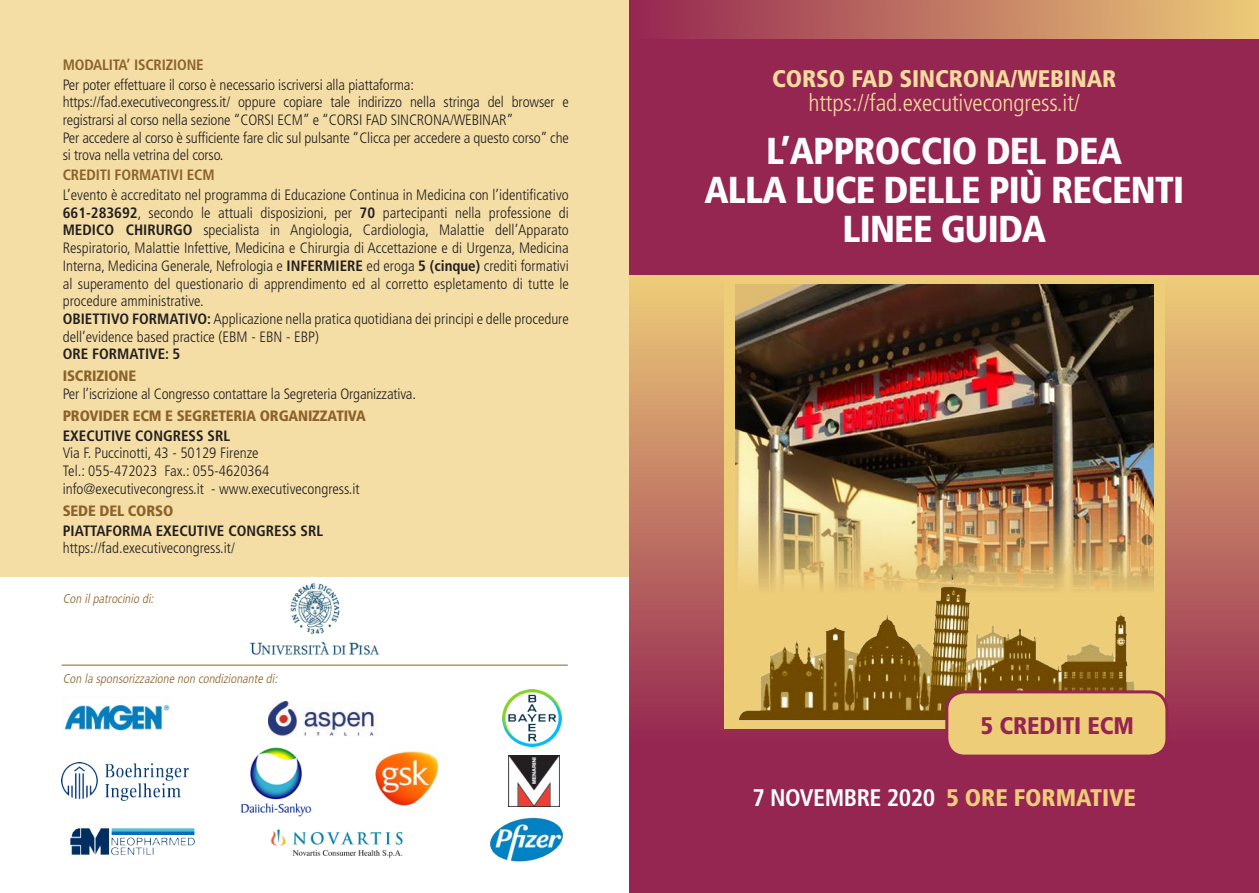
<style>
.page{position:relative;width:1259px;height:893px;background:#fff}
.page>*{position:absolute;margin:0;border:0;box-sizing:border-box;transform-origin:0 0}
.TESTO_PROGRAMMA{font:900 condensed 37.5px "Frutiger";letter-spacing:-.02em;color:#fff}
.TESTO_PROGRAMMA-2{font:300 condensed 24px "Frutiger";letter-spacing:-.005em;color:#f3db9d}
.TESTO_PROGRAMMA-3{font:700 condensed 24px "Frutiger";letter-spacing:-.02em;color:#fff}
.TESTO_PROGRAMMA-4{font:900 condensed 24px "Frutiger";letter-spacing:-.005em;color:#f3db9d}
.TESTO_PROGRAMMA-5{font:900 condensed 24px "Frutiger";letter-spacing:-.005em;color:#952551}
.TESTO_PROGRAMMA-6{font:300 condensed 15px/17.7px "Frutiger";color:#231f20;text-align:justify}
.TITOLETTI{font:300 condensed 15px/17.7px "Frutiger";letter-spacing:-.01em;color:#231f20}
.TESTO_PROGRAMMA-7{font:700 condensed 15px "Frutiger";color:#231f20}
.TITOLETTI-2{font:900 condensed 15px "Frutiger";letter-spacing:-.01em;color:#8b632a}
.TITOLETTI-3{font:700 condensed 15px "Frutiger";letter-spacing:-.01em;color:#8b632a}
.TESTO_PROGRAMMA-8{font:italic 300 condensed 12.75px "Frutiger";color:#8b632a}
.s1{font-weight:700}
.s2{font-weight:900;color:#eecd79}
</style>
<div class="page">
<div style="left:0;top:0;width:629px;height:576px;background:#f4dea6"></div>
<div style="left:629px;top:0;width:630px;height:893px;background:#952551"></div>
<div style="left:629px;top:275px;width:630px;height:470px;background:linear-gradient(to bottom,#eecd79,#962651)"></div>
<div style="left:724px;top:275px;width:441px;height:454px;background:#eecd79"></div>
<img style="left:738px;top:463px;width:426px;height:258px">
<img style="left:735px;top:285px;width:418px;height:330px">
<div style="left:629px;top:0;width:630px;height:39px;background:linear-gradient(to right,#952651,#ecca78)"></div>
<img style="left:508px;top:755px;width:52px;height:51px">
<img style="left:64px;top:704px;width:106px;height:27px">
<img style="left:269px;top:702px;width:105px;height:34px">
<img style="left:502px;top:689px;width:60px;height:57px">
<img style="left:62px;top:763px;width:126px;height:38px">
<img style="left:241px;top:747px;width:70px;height:70px">
<img style="left:374px;top:751px;width:65px;height:55px">
<img style="left:70px;top:828px;width:125px;height:28px">
<img style="left:270px;top:829px;width:133px;height:29px">
<img style="left:490px;top:817px;width:73px;height:45px">
<img style="left:249px;top:583px;width:131px;height:72px">
<hr style="left:62px;top:665px;width:506px;height:1px;background:#8b632a">
<div style="left:946px;top:692px;width:221px;height:64px;background:#eecd79;border-radius:18px"></div>
<div style="left:945px;top:690px;width:223px;height:68px;border:3px solid #952551;border-radius:18px"></div>
<p class="TITOLETTI-3" style="left:63px;top:56px;width:143px">MODALITA’ ISCRIZIONE</p>
<p class="TITOLETTI" style="left:63px;top:76px;width:353px">Per poter effettuare il corso è necessario iscriversi alla piattaforma:</p>
<p class="TITOLETTI" style="left:63px;top:93px;width:508px">https://fad.executivecongress.it/ oppure copiare tale indirizzo nella stringa del browser e registrarsi al corso nella sezione “CORSI ECM” e “CORSI FAD SINCRONA/WEBINAR”</p>
<p class="TITOLETTI" style="left:63px;top:129px;width:508px">Per accedere al corso è sufficiente fare clic sul pulsante “Clicca per accedere a questo corso” che si trova nella vetrina del corso.</p>
<p class="TITOLETTI-3" style="left:63px;top:166px;width:153px">CREDITI FORMATIVI ECM</p>
<p class="TESTO_PROGRAMMA-6" style="left:63px;top:186px;width:507px">L’evento è accreditato nel programma di Educazione Continua in Medicina con l’identificativo <span class="s1">661-283692</span>, secondo le attuali disposizioni, per <span class="s1">70</span> partecipanti nella professione di <span class="s1">MEDICO CHIRURGO</span> specialista in Angiologia, Cardiologia, Malattie dell’Apparato Respiratorio, Malattie Infettive, Medicina e Chirurgia di Accettazione e di Urgenza, Medicina Interna, Medicina Generale, Nefrologia e <span class="s1">INFERMIERE</span> ed eroga <span class="s1">5 (cinque)</span> crediti formativi al superamento del questionario di apprendimento ed al corretto espletamento di tutte le procedure amministrative.</p>
<p class="TESTO_PROGRAMMA-6" style="left:63px;top:310px;width:507px"><span class="s1">OBIETTIVO FORMATIVO:</span> Applicazione nella pratica quotidiana dei principi e delle procedure dell’evidence based practice (EBM - EBN - EBP)</p>
<p class="TESTO_PROGRAMMA-7" style="left:63px;top:345px;width:119px">ORE FORMATIVE: 5</p>
<p class="TITOLETTI-2" style="left:63px;top:367px;width:75px">ISCRIZIONE</p>
<p class="TESTO_PROGRAMMA-6" style="left:63px;top:385px;width:355px">Per l’iscrizione al Congresso contattare la Segreteria Organizzativa.</p>
<p class="TITOLETTI-2" style="left:63px;top:407px;width:305px">PROVIDER ECM E SEGRETERIA ORGANIZZATIVA</p>
<p class="TESTO_PROGRAMMA-7" style="left:63px;top:427px;width:169px">EXECUTIVE CONGRESS SRL</p>
<p class="TESTO_PROGRAMMA-6" style="left:63px;top:445px;width:197px">Via F. Puccinotti, 43 - 50129 Firenze</p>
<p class="TESTO_PROGRAMMA-6" style="left:63px;top:462px;width:208px">Tel.: 055-472023 Fax.: 055-4620364</p>
<p class="TESTO_PROGRAMMA-6" style="left:63px;top:480px;width:298px">info@executivecongress.it - www.executivecongress.it</p>
<p class="TITOLETTI-2" style="left:63px;top:502px;width:112px">SEDE DEL CORSO</p>
<p class="TESTO_PROGRAMMA-7" style="left:63px;top:522px;width:262px">PIATTAFORMA EXECUTIVE CONGRESS SRL</p>
<p class="TESTO_PROGRAMMA-6" style="left:63px;top:539px;width:174px">https://fad.executivecongress.it/</p>
<p class="TESTO_PROGRAMMA-8" style="left:63px;top:591px;width:95px">Con ilpatrocinio di:</p>
<p class="TESTO_PROGRAMMA-8" style="left:63px;top:671px;width:219px">Con la sponsorizzazione non condizionante di:</p>
<p class="TESTO_PROGRAMMA-4" style="left:772px;top:64px;width:346px">CORSO FAD SINCRONA/WEBINAR</p>
<p class="TESTO_PROGRAMMA-2" style="left:808px;top:89px;width:273px">https://fad.executivecongress.it/</p>
<p class="TESTO_PROGRAMMA" style="left:766px;top:129px;width:357px">L’APPROCCIO DEL DEA</p>
<p class="TESTO_PROGRAMMA" style="left:704px;top:168px;width:481px">ALLA LUCE DELLE PIÙ RECENTI</p>
<p class="TESTO_PROGRAMMA" style="left:842px;top:207px;width:205px">LINEE GUIDA</p>
<p class="TESTO_PROGRAMMA-5" style="left:981px;top:711px;width:154px">5 CREDITI ECM</p>
<p class="TESTO_PROGRAMMA-3" style="left:752px;top:783px;width:385px">7 NOVEMBRE 2020 <span class="s2">5 ORE FORMATIVE</span></p>
</div>
